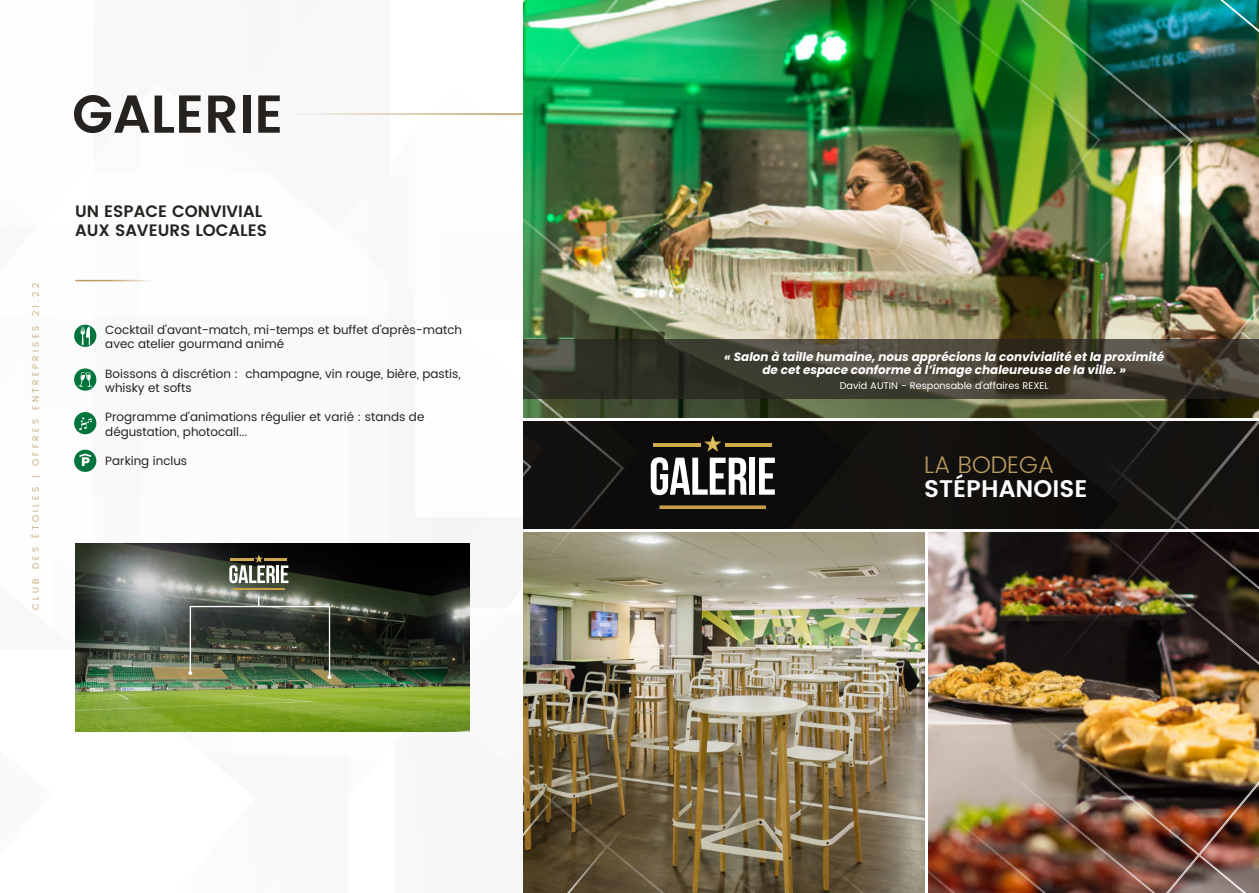
<style>
.page{position:relative;width:1259px;height:893px;background:#fff}
.page>*{position:absolute;margin:0;border:0;box-sizing:border-box;transform-origin:0 0}
.t1{font:600 53.25px "Poppins";color:#25221f}
.t2{font:600 24px "Poppins";color:#fff}
.t3{font:300 24px "Poppins";color:#bb9a5e}
.t4{font:600 16.5px/19.5px "Poppins";color:#25221f}
.t5{font:12px/14.4px "Poppins";color:#25221f}
.t6{font:italic 700 12px/13.5px "Poppins";color:#fff;text-align:center}
.t7{font:9.75px "Poppins";color:#fff}
.t8{font:300 9px "Poppins";letter-spacing:.36em;color:#bb9a5e}
</style>
<div class="page">
<img style="left:75px;top:543px;width:395px;height:189px">
<hr style="left:251px;top:113px;width:389px;height:2px;background:#bb9a5e">
<hr style="left:75px;top:280px;width:87px;height:1px;background:#bb9a5e">
<div style="left:74px;top:368px;width:22px;height:23px;background:#00743b;border-radius:50%"></div>
<svg style="left:78px;top:372px;width:14px;height:15px"></svg>
<div style="left:74px;top:412px;width:22px;height:22px;background:#00743b;border-radius:50%"></div>
<svg style="left:79px;top:417px;width:13px;height:13px"></svg>
<svg style="left:574px;top:518px;width:57px;height:88px;background:#8f8a70"></svg>
<svg style="left:523px;top:518px;width:51px;height:88px;background:#858266"></svg>
<div style="left:523px;top:428px;width:108px;height:90px;background:#12110f"></div>
<img style="left:523px;top:0;width:185px;height:428px">
<img style="left:708px;top:0;width:93px;height:325px">
<img style="left:801px;top:0;width:458px;height:325px">
<img style="left:523px;top:611px;width:108px;height:90px">
<svg style="left:523px;top:701px;width:108px;height:192px;background:#685738"></svg>
<img style="left:631px;top:325px;width:628px;height:568px">
<img style="left:723px;top:415px;width:204px;height:478px">
<img style="left:927px;top:329px;width:332px;height:564px">
<img style="left:1019px;top:420px;width:240px;height:473px">
<div style="left:74px;top:450px;width:22px;height:22px;background:#00743b;border-radius:50%"></div>
<svg style="left:79px;top:453px;width:12px;height:13px"></svg>
<div style="left:749px;top:458px;width:6px;height:37px;background:#fff"></div>
<svg style="left:759px;top:458px;width:16px;height:37px"></svg>
<hr style="left:725px;top:443px;width:46px;height:4px;background:#cea94d">
<svg style="left:659px;top:505px;width:107px;height:4px"></svg>
<svg style="left:651px;top:436px;width:96px;height:59px"></svg>
<div style="left:74px;top:325px;width:22px;height:22px;background:#00743b;border-radius:50%"></div>
<svg style="left:80px;top:326px;width:10px;height:19px"></svg>
<hr style="left:276px;top:565px;width:3px;height:18px;background:#fff">
<svg style="left:281px;top:565px;width:7px;height:18px"></svg>
<hr style="left:265px;top:558px;width:22px;height:2px;background:#cda74c">
<hr style="left:233px;top:588px;width:51px;height:2px;background:#c89e46">
<svg style="left:229px;top:555px;width:46px;height:28px"></svg>
<img style="left:151px;top:597px;width:195px;height:88px">
<svg style="left:523px;top:339px;width:736px;height:59px;background:#3f3c30"></svg>
<p class="t8" style="left:29px;top:610px;width:328px;rotate:-90deg">CLUB DES ÉTOILES | OFFRES ENTREPRISES 21.22</p>
<h1 class="t1" style="left:72px;top:74px;width:213px">GALERIE</h1>
<h3 class="t4" style="left:75px;top:202px;width:193px">UN ESPACE CONVIVIAL<br>AUX SAVEURS LOCALES</h3>
<p class="t5" style="left:105px;top:323px;width:358px">Cocktail d’avant-match, mi-temps et buffet d’après-match avec atelier gourmand animé</p>
<p class="t5" style="left:105px;top:367px;width:357px">Boissons à discrétion : champagne, vin rouge, bière, pastis, whisky et softs</p>
<p class="t5" style="left:105px;top:410px;width:320px">Programme d’animations régulier et varié : stands de dégustation, photocall...</p>
<p class="t5" style="left:105px;top:454px;width:83px">Parking inclus</p>
<h2 class="t3" style="left:924px;top:448px;width:131px">LA BODEGA</h2>
<h2 class="t2" style="left:924px;top:471px;width:165px">STÉPHANOISE</h2>
<p class="t6" style="left:724px;top:350px;width:441px">« Salon à taille humaine, nous apprécions la convivialité et la proximité de cet espace conforme à l’image chaleureuse de la ville. »</p>
<p class="t7" style="left:839px;top:379px;width:210px">David AUTIN - Responsable d’affaires REXEL</p>
</div>
